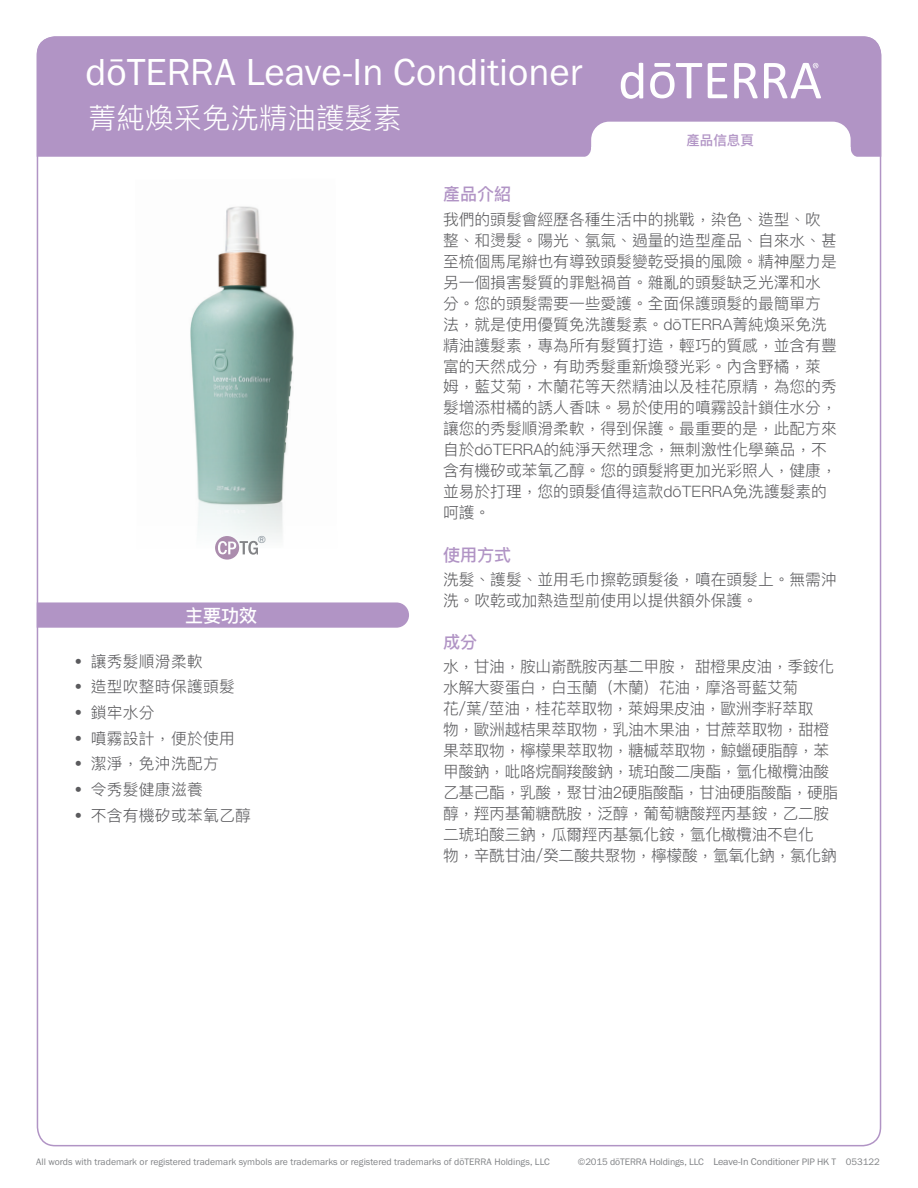
<style>
.page{position:relative;width:918px;height:1188px;background:#fff}
.page>*{position:absolute;margin:0;border:0;box-sizing:border-box;transform-origin:0 0}
.t1{font:39px "Franklin Gothic URW Boo";color:#fff}
.t2{font:300 28.5px "Ping Fang TC";color:#fff}
.t3{font:500 18px "Ping Fang TC";color:#fff}
.t4{font:500 17.1px "Ping Fang TC";color:#b194c5}
.t5{font:300 15.75px/21px "Ping Fang TC";color:#5a5a5d}
.t6{font:300 15.75px/21px "Ping Fang TC";letter-spacing:-.02em;color:#5a5a5d}
.t7{font:300 15.75px "Ping Fang TC";letter-spacing:.02em;color:#5a5a5d}
.t8{font:500 13.5px "Ping Fang TC";color:#b194c5}
.t9{font:10.5px "Franklin Gothic URW Boo";color:#7c8791}
.t10{font:9.75px "Franklin Gothic URW Boo";color:#808285}
.s1{font-size:10.2px}
</style>
<div class="page">
<div style="left:37px;top:36px;width:844px;height:121px;background:#b194c5"></div>
<svg style="left:734px;top:63px;width:24px;height:35px"></svg>
<svg style="left:708px;top:63px;width:19px;height:35px"></svg>
<svg style="left:650px;top:63px;width:52px;height:35px"></svg>
<svg style="left:621px;top:63px;width:22px;height:36px"></svg>
<svg style="left:764px;top:63px;width:57px;height:35px"></svg>
<svg style="left:581px;top:122px;width:280px;height:35px"></svg>
<img style="left:190px;top:206px;width:104px;height:333px">
<svg style="left:215px;top:536px;width:43px;height:24px"></svg>
<svg style="left:37px;top:602px;width:372px;height:26px;background:#b397c7"></svg>
<h1 class="t1" style="left:85px;top:48px;width:499px">dōTERRA Leave-In Conditioner</h1>
<h2 class="t2" style="left:88px;top:101px;width:315px">菁純煥采免洗精油護髮素</h2>
<p class="t8" style="left:686px;top:132px;width:69px">產品信息頁</p>
<p class="t9" style="left:258px;top:533px;width:10px">®</p>
<p class="t3" style="left:185px;top:604px;width:74px">主要功效</p>
<p class="t7" style="left:75px;top:652px;width:130px">• 讓秀髮順滑柔軟</p>
<p class="t7" style="left:75px;top:677px;width:162px">• 造型吹整時保護頭髮</p>
<p class="t5" style="left:75px;top:702px;width:82px">• 鎖牢水分</p>
<p class="t7" style="left:75px;top:728px;width:162px">• 噴霧設計，便於使用</p>
<p class="t5" style="left:75px;top:753px;width:146px">• 潔淨，免沖洗配方</p>
<p class="t7" style="left:75px;top:780px;width:130px">• 令秀髮健康滋養</p>
<p class="t7" style="left:75px;top:805px;width:178px">• 不含有機矽或苯氧乙醇</p>
<p class="t4" style="left:443px;top:184px;width:70px">產品介紹</p>
<p class="t5" style="left:443px;top:208px;width:395px">我們的頭髮會經歷各種生活中的挑戰，染色、造型、吹整、和燙髮。陽光、氯氣、過量的造型產品、自來水、甚至梳個馬尾辮也有導致頭髮變乾受損的風險。精神壓力是另一個損害髮質的罪魁禍首。雜亂的頭髮缺乏光澤和水分。您的頭髮需要一些愛護。全面保護頭髮的最簡單方法，就是使用優質免洗護髮素。dōTERRA菁純煥采免洗精油護髮素，專為所有髮質打造，輕巧的質感，並含有豐富的天然成分，有助秀髮重新煥發光彩。內含野橘，萊姆，藍艾菊，木蘭花等天然精油以及桂花原精，為您的秀髮增添柑橘的誘人香味。易於使用的噴霧設計鎖住水分，讓您的秀髮順滑柔軟，得到保護。最重要的是，此配方來自於dōTERRA的純淨天然理念，無刺激性化學藥品，不含有機矽或苯氧乙醇。您的頭髮將更加光彩照人，健康，並易於打理，您的頭髮值得這款dōTERRA免洗護髮素的呵護。</p>
<p class="t4" style="left:443px;top:544px;width:70px">使用方式</p>
<p class="t5" style="left:443px;top:569px;width:395px">洗髮、護髮、並用毛巾擦乾頭髮後，噴在頭髮上。無需沖洗。吹乾或加熱造型前使用以提供額外保護。</p>
<p class="t4" style="left:443px;top:631px;width:36px">成分</p>
<p class="t6" style="left:443px;top:656px;width:397px">水，甘油，胺山嵛酰胺丙基二甲胺， 甜橙果皮油，季銨化水解大麥蛋白，白玉蘭（木蘭）花油，摩洛哥藍艾菊<br>花/葉/莖油，桂花萃取物，萊姆果皮油，歐洲李籽萃取<br>物，歐洲越桔果萃取物，乳油木果油，甘蔗萃取物，甜橙果萃取物，檸檬果萃取物，糖槭萃取物，鯨蠟硬脂醇，苯甲酸鈉，吡咯烷酮羧酸鈉，琥珀酸二庚酯，氫化橄欖油酸乙基己酯，乳酸，聚甘油2硬脂酸酯，甘油硬脂酸酯，硬脂醇，羥丙基葡糖酰胺，泛醇，葡萄糖酸羥丙基銨，乙二胺二琥珀酸三鈉，瓜爾羥丙基氯化銨，氫化橄欖油不皂化<br>物，辛酰甘油/癸二酸共聚物，檸檬酸，氫氧化鈉，氯化鈉</p>
<p class="t10" style="left:36px;top:1156px;width:515px">All words with trademark or registered trademark symbols are trademarks or registered trademarks of dōTERRA Holdings, LLC</p>
<p class="t10" style="left:578px;top:1156px;width:303px">©2015 dōTERRA Holdings, LLC <span class="s1">Leave-In Conditioner</span> PIP HK T 053122</p>
</div>
